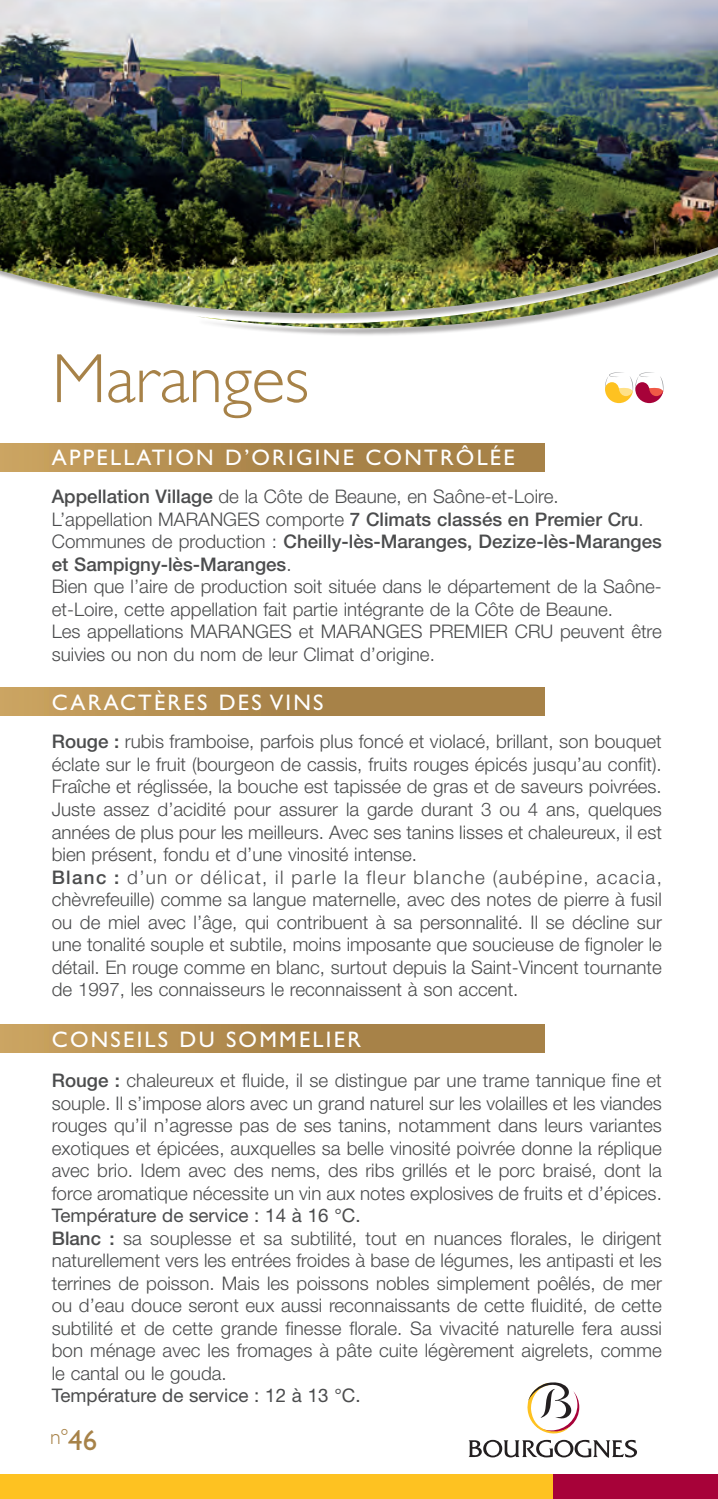
<style>
.page{position:relative;width:718px;height:1499px;background:#fff}
.page>*{position:absolute;margin:0;border:0;box-sizing:border-box;transform-origin:0 0}
.t1{font:300 70px "Gill Sans";letter-spacing:-.01em;color:#a78248}
.t2{font:29px "Gill Sans";color:#a78248}
.Texte_courant_normal{font:22.5px "Gill Sans";letter-spacing:.1em;color:#fff}
.t3{font:300 22px "Gill Sans";color:#a78248}
.Texte_courant_normal-2{font:300 18.75px/22.5px "Helvetica Neue";color:#4b4c4d;text-align:justify}
.Texte_courant_normal-3{font:500 18.75px/22.5px "Helvetica Neue";color:#4b4c4d}
.Texte_courant_normal-4{font:18.75px "Helvetica Neue";color:#4b4c4d}
.s1{font-weight:500}
.s2{font-weight:300}
</style>
<div class="page">
<img style="left:0;top:0;width:717px;height:335px">
<div style="left:0;top:687px;width:544px;height:29px;background:linear-gradient(to right,#c49d5c,#9e7942)"></div>
<div style="left:0;top:443px;width:544px;height:28px;background:linear-gradient(to right,#c49d5c,#9e7942)"></div>
<div style="left:0;top:1024px;width:544px;height:28px;background:linear-gradient(to right,#c49d5c,#9e7942)"></div>
<svg style="left:605px;top:372px;width:58px;height:31px"></svg>
<div style="left:0;top:1474px;width:585px;height:25px;background:#fec221"></div>
<div style="left:553px;top:1474px;width:164px;height:25px;background:#a70239"></div>
<svg style="left:468px;top:1382px;width:168px;height:75px"></svg>
<svg style="left:0;top:0;width:4px;height:5px"></svg>
<svg style="left:709px;top:0;width:9px;height:5px"></svg>
<p class="t1" style="left:52px;top:339px;width:259px">Maranges</p>
<p class="Texte_courant_normal" style="left:52px;top:444px;width:464px">APPELLATION D’ORIGINE CONTRÔLÉE</p>
<p class="Texte_courant_normal-2" style="left:52px;top:485px;width:508px"><span class="s1">Appellation Village</span> de la Côte de Beaune, en Saône-et-Loire.</p>
<p class="Texte_courant_normal-2" style="left:52px;top:507px;width:593px">L’appellation MARANGES comporte <span class="s1">7 Climats classés en Premier Cru</span>.</p>
<p class="Texte_courant_normal-3" style="left:52px;top:530px;width:611px"><span class="s2">Communes de production :</span> Cheilly-lès-Maranges, Dezize-lès-Maranges et Sampigny-lès-Maranges<span class="s2">.</span></p>
<p class="Texte_courant_normal-2" style="left:52px;top:575px;width:611px">Bien que l’aire de production soit située dans le département de la Saône&shy;et-Loire, cette appellation fait partie intégrante de la Côte de Beaune.</p>
<p class="Texte_courant_normal-2" style="left:52px;top:620px;width:611px">Les appellations MARANGES et MARANGES PREMIER CRU peuvent être suivies ou non du nom de leur Climat d’origine.</p>
<p class="Texte_courant_normal" style="left:52px;top:690px;width:273px">CARACTÈRES DES VINS</p>
<p class="Texte_courant_normal-2" style="left:52px;top:730px;width:611px"><span class="s1">Rouge :</span> rubis framboise, parfois plus foncé et violacé, brillant, son bouquet éclate sur le fruit (bourgeon de cassis, fruits rouges épicés jusqu’au confit).<br>Fraîche et réglissée, la bouche est tapissée de gras et de saveurs poivrées.<br>Juste assez d’acidité pour assurer la garde durant 3 ou 4 ans, quelques années de plus pour les meilleurs. Avec ses tanins lisses et chaleureux, il est bien présent, fondu et d’une vinosité intense.</p>
<p class="Texte_courant_normal-2" style="left:52px;top:865px;width:611px"><span class="s1">Blanc :</span> d’un or délicat, il parle la fleur blanche (aubépine, acacia, chèvrefeuille) comme sa langue maternelle, avec des notes de pierre à fusil ou de miel avec l’âge, qui contribuent à sa personnalité. Il se décline sur une tonalité souple et subtile, moins imposante que soucieuse de fignoler le détail. En rouge comme en blanc, surtout depuis la Saint-Vincent tournante de 1997, les connaisseurs le reconnaissent à son accent.</p>
<p class="Texte_courant_normal" style="left:52px;top:1026px;width:310px">CONSEILS DU SOMMELIER</p>
<p class="Texte_courant_normal-2" style="left:52px;top:1068px;width:611px"><span class="s1">Rouge :</span> chaleureux et fluide, il se distingue par une trame tannique fine et souple. Il s’impose alors avec un grand naturel sur les volailles et les viandes rouges qu’il n’agresse pas de ses tanins, notamment dans leurs variantes exotiques et épicées, auxquelles sa belle vinosité poivrée donne la réplique avec brio. Idem avec des nems, des ribs grillés et le porc braisé, dont la force aromatique nécessite un vin aux notes explosives de fruits et d’épices.</p>
<p class="Texte_courant_normal-4" style="left:52px;top:1204px;width:310px">Température de service : 14 à 16 °C.</p>
<p class="Texte_courant_normal-2" style="left:52px;top:1226px;width:611px"><span class="s1">Blanc :</span> sa souplesse et sa subtilité, tout en nuances florales, le dirigent naturellement vers les entrées froides à base de légumes, les antipasti et les terrines de poisson. Mais les poissons nobles simplement poêlés, de mer ou d’eau douce seront eux aussi reconnaissants de cette fluidité, de cette subtilité et de cette grande finesse florale. Sa vivacité naturelle fera aussi bon ménage avec les fromages à pâte cuite légèrement aigrelets, comme le cantal ou le gouda.</p>
<p class="Texte_courant_normal-4" style="left:52px;top:1384px;width:310px">Température de service : 12 à 13 °C.</p>
<p class="t3" style="left:50px;top:1423px;width:20px">n°</p>
<p class="t2" style="left:68px;top:1423px;width:30px">46</p>
</div>
